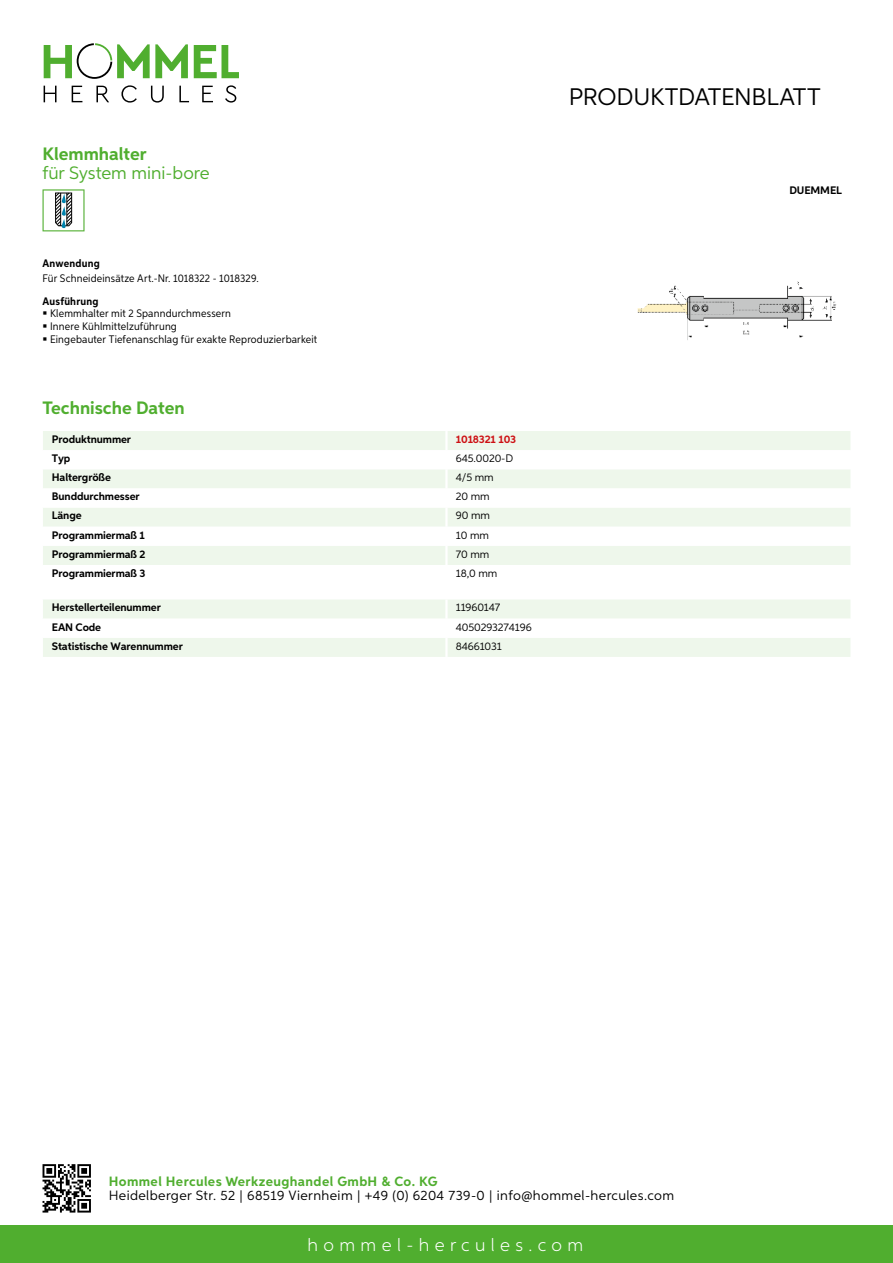
<style>
.page{position:relative;width:893px;height:1263px;background:#fff}
.page>*{position:absolute;margin:0;border:0;box-sizing:border-box;transform-origin:0 0}
.t1{font:24px "Aspira";letter-spacing:-.01em;color:#000}
.t2{font:700 18px "Aspira";color:#50ae2f}
.t3{font:300 18px "Aspira";letter-spacing:.3em;color:#fff}
.t4{font:18px "Aspira";color:#50ae2f}
.t5{font:13.5px "Aspira";letter-spacing:.03em;color:#000}
.t6{font:700 13.5px "Aspira";letter-spacing:.03em;color:#50ae2f}
.t7{font:10.95px/12.8px "Aspira Nar";letter-spacing:.015em;color:#000}
.t8{font:700 10.95px "Aspira";letter-spacing:-.01em;color:#000}
.t9{font:10.95px "Aspira";letter-spacing:-.01em;color:#000}
.t10{font:700 10.95px "Aspira Nar";letter-spacing:.02em;color:#000}
.t11{font:700 10.95px "Aspira";letter-spacing:-.01em;color:#cd1013}
</style>
<div class="page">
<div style="left:0;top:1226px;width:893px;height:37px;background:#50ae2f"></div>
<svg style="left:43px;top:1164px;width:48px;height:48px"></svg>
<svg style="left:194px;top:45px;width:45px;height:33px"></svg>
<svg style="left:44px;top:43px;width:144px;height:36px"></svg>
<svg style="left:44px;top:86px;width:13px;height:16px"></svg>
<svg style="left:72px;top:86px;width:10px;height:16px"></svg>
<svg style="left:96px;top:86px;width:13px;height:16px"></svg>
<svg style="left:121px;top:85px;width:16px;height:18px"></svg>
<svg style="left:151px;top:86px;width:13px;height:17px"></svg>
<svg style="left:179px;top:86px;width:10px;height:16px"></svg>
<svg style="left:202px;top:86px;width:11px;height:16px"></svg>
<svg style="left:225px;top:85px;width:11px;height:18px"></svg>
<div style="left:43px;top:431px;width:807px;height:19px;background:#eef7eb"></div>
<svg style="left:43px;top:470px;width:807px;height:95px;fill:#eef7eb"></svg>
<hr style="left:445px;top:431px;width:3px;height:19px;background:#fff">
<hr style="left:445px;top:469px;width:3px;height:19px;background:#fff">
<hr style="left:445px;top:488px;width:3px;height:20px;background:#fff">
<hr style="left:445px;top:508px;width:3px;height:19px;background:#fff">
<hr style="left:445px;top:527px;width:3px;height:19px;background:#fff">
<hr style="left:445px;top:546px;width:3px;height:19px;background:#fff">
<svg style="left:43px;top:600px;width:807px;height:57px"></svg>
<hr style="left:445px;top:638px;width:3px;height:19px;background:#fff">
<svg style="left:43px;top:189px;width:42px;height:42px"></svg>
<img style="left:637px;top:281px;width:200px;height:59px">
<h2 class="t2" style="left:43px;top:142px;width:106px">Klemmhalter</h2>
<h2 class="t4" style="left:43px;top:162px;width:169px">für System mini-bore</h2>
<p class="t10" style="left:43px;top:257px;width:59px">Anwendung</p>
<p class="t7" style="left:43px;top:272px;width:218px">Für Schneideinsätze Art.-Nr. 1018322 - 1018329.</p>
<p class="t10" style="left:43px;top:294px;width:58px">Ausführung</p>
<p class="t7" style="left:50px;top:307px;width:269px">Klemmhalter mit 2 Spanndurchmessern<br>Innere Kühlmittelzuführung<br>Eingebauter Tiefenanschlag für exakte Reproduzierbarkeit</p>
<h2 class="t2" style="left:43px;top:397px;width:144px">Technische Daten</h2>
<p class="t8" style="left:52px;top:432px;width:81px">Produktnummer</p>
<p class="t11" style="left:456px;top:432px;width:62px">1018321 103</p>
<p class="t8" style="left:52px;top:452px;width:20px">Typ</p>
<p class="t9" style="left:456px;top:452px;width:57px">645.0020-D</p>
<p class="t8" style="left:52px;top:471px;width:61px">Haltergröße</p>
<p class="t9" style="left:456px;top:471px;width:39px">4/5 mm</p>
<p class="t8" style="left:52px;top:490px;width:89px">Bunddurchmesser</p>
<p class="t9" style="left:456px;top:490px;width:35px">20 mm</p>
<p class="t8" style="left:52px;top:509px;width:31px">Länge</p>
<p class="t9" style="left:456px;top:509px;width:36px">90 mm</p>
<p class="t8" style="left:52px;top:528px;width:95px">Programmiermaß 1</p>
<p class="t9" style="left:456px;top:528px;width:35px">10 mm</p>
<p class="t8" style="left:52px;top:547px;width:95px">Programmiermaß 2</p>
<p class="t9" style="left:456px;top:547px;width:35px">70 mm</p>
<p class="t8" style="left:52px;top:566px;width:95px">Programmiermaß 3</p>
<p class="t9" style="left:456px;top:566px;width:43px">18,0 mm</p>
<p class="t8" style="left:52px;top:601px;width:111px">Herstellerteilenummer</p>
<p class="t9" style="left:456px;top:601px;width:46px">11960147</p>
<p class="t8" style="left:52px;top:620px;width:51px">EAN Code</p>
<p class="t9" style="left:456px;top:620px;width:77px">4050293274196</p>
<p class="t8" style="left:52px;top:639px;width:132px">Statistische Warennummer</p>
<p class="t9" style="left:456px;top:639px;width:47px">84661031</p>
<h1 class="t1" style="left:569px;top:82px;width:253px">Produktdatenblatt</h1>
<p class="t8" style="left:789px;top:183px;width:54px">DUEMMEL</p>
<p class="t6" style="left:109px;top:1172px;width:330px">Hommel Hercules Werkzeughandel GmbH &amp; Co. KG</p>
<p class="t5" style="left:109px;top:1187px;width:567px">Heidelberger Str. 52 | 68519 Viernheim | +49 (0) 6204 739-0 | info@hommel-hercules.com</p>
<h2 class="t3" style="left:307px;top:1234px;width:277px">hommel-hercules.com</h2>
</div>
